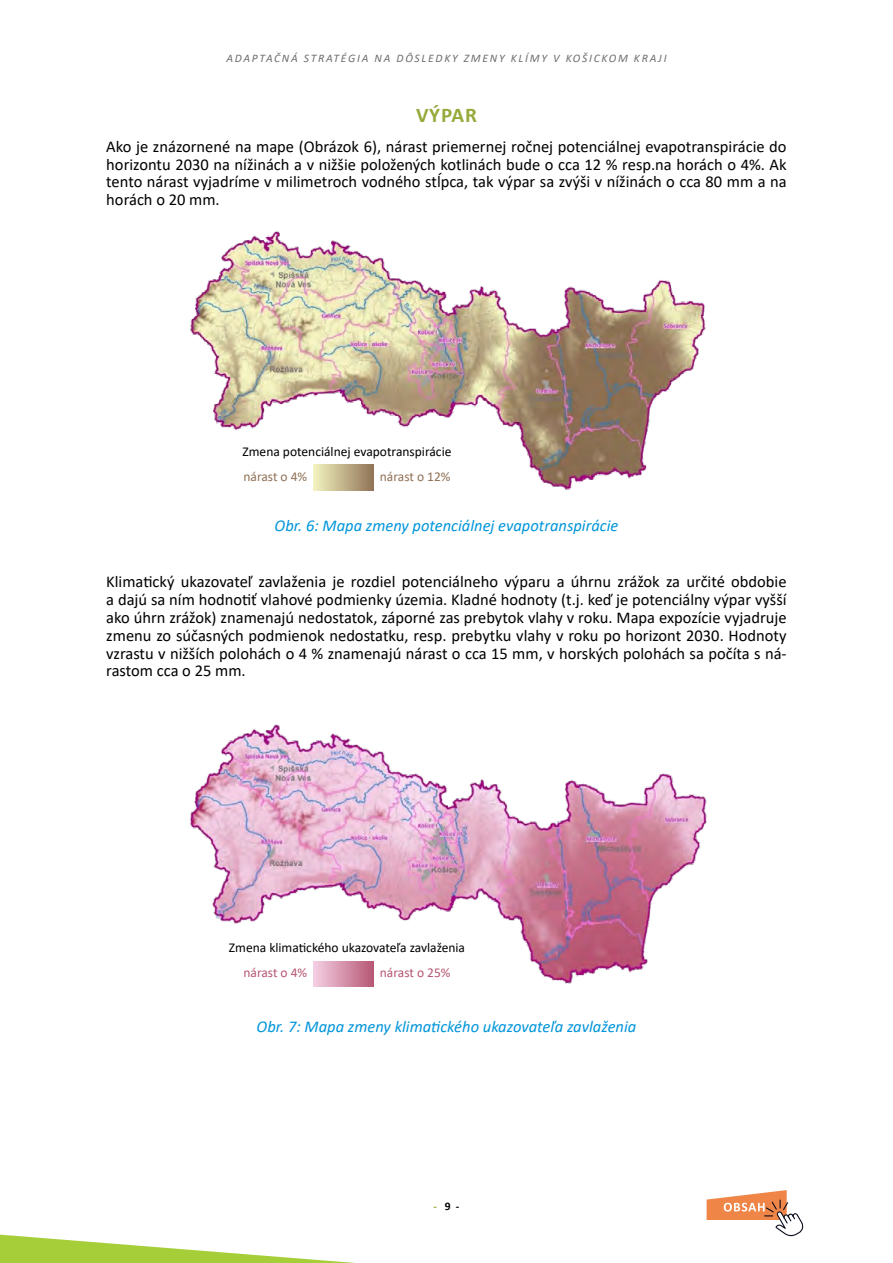
<style>
.page{position:relative;width:893px;height:1263px;background:#fff}
.page>*{position:absolute;margin:0;border:0;box-sizing:border-box;transform-origin:0 0}
.t1{font:700 21px "Calibri";letter-spacing:.04em;color:#95aa3b}
.t2{font:16.5px/17.9px "Calibri";color:#000;text-align:justify}
.t3{font:italic 16.5px "Calibri";color:#0095da}
.t4{font:13.5px "Calibri";color:#000}
.t5{font:13.5px "Calibri";color:#8f7155}
.t6{font:13.5px "Calibri";color:#b65672}
.t7{font:italic 11.55px "Calibri";letter-spacing:.15em;color:#6d6e71}
.t8{font:700 11.55px "Calibri";color:#000}
.s1{color:#95aa3b}
</style>
<div class="page">
<svg style="left:0;top:1234px;width:355px;height:29px"></svg>
<svg style="left:707px;top:1190px;width:97px;height:46px"></svg>
<img style="left:190px;top:231px;width:516px;height:260px">
<img style="left:190px;top:724px;width:517px;height:263px">
<div style="left:314px;top:464px;width:59px;height:26px;background:linear-gradient(to right,#f2f2be,#927558)"></div>
<div style="left:314px;top:961px;width:59px;height:25px;background:linear-gradient(to right,#f4cee3,#b85975)"></div>
<p class="t7" style="left:226px;top:50px;width:442px">ADAPTAČNÁ STRATÉGIA NA DÔSLEDKY ZMENY KLÍMY V KOŠICKOM KRAJI</p>
<p class="t1" style="left:416px;top:100px;width:62px">VÝPAR</p>
<p class="t2" style="left:106px;top:137px;width:682px">Ako je znázornené na mape (Obrázok 6), nárast priemernej ročnej potenciálnej evapotranspirácie do horizontu 2030 na nížinách a v nižšie položených kotlinách bude o cca 12 % resp.na horách o 4%. Ak tento nárast vyjadríme v milimetroch vodného stĺpca, tak výpar sa zvýši v nížinách o cca 80 mm a na horách o 20 mm.</p>
<p class="t4" style="left:243px;top:442px;width:210px">Zmena potenciálnej evapotranspirácie</p>
<p class="t5" style="left:243px;top:467px;width:65px">nárast o 4%</p>
<p class="t5" style="left:380px;top:467px;width:72px">nárast o 12%</p>
<p class="t3" style="left:275px;top:514px;width:345px">Obr. 6: Mapa zmeny potenciálnej evapotranspirácie</p>
<p class="t2" style="left:106px;top:573px;width:682px">Klimatický ukazovateľ zavlaženia je rozdiel potenciálneho výparu a úhrnu zrážok za určité obdobie a dajú sa ním hodnotiť vlahové podmienky územia. Kladné hodnoty (t.j. keď je potenciálny výpar vyšší ako úhrn zrážok) znamenajú nedostatok, záporné zas prebytok vlahy v roku. Mapa expozície vyjadruje zmenu zo súčasných podmienok nedostatku, resp. prebytku vlahy v roku po horizont 2030. Hodnoty vzrastu v nižších polohách o 4 % znamenajú nárast o cca 15 mm, v horských polohách sa počíta s ná&shy;rastom cca o 25 mm.</p>
<p class="t4" style="left:229px;top:939px;width:238px">Zmena klimatického ukazovateľa zavlaženia</p>
<p class="t6" style="left:243px;top:963px;width:65px">nárast o 4%</p>
<p class="t6" style="left:380px;top:963px;width:72px">nárast o 25%</p>
<p class="t3" style="left:257px;top:1015px;width:381px">Obr. 7: Mapa zmeny klimatického ukazovateľa zavlaženia</p>
<p class="t8" style="left:433px;top:1198px;width:27px"><span class="s1">-</span> 9 -</p>
</div>
